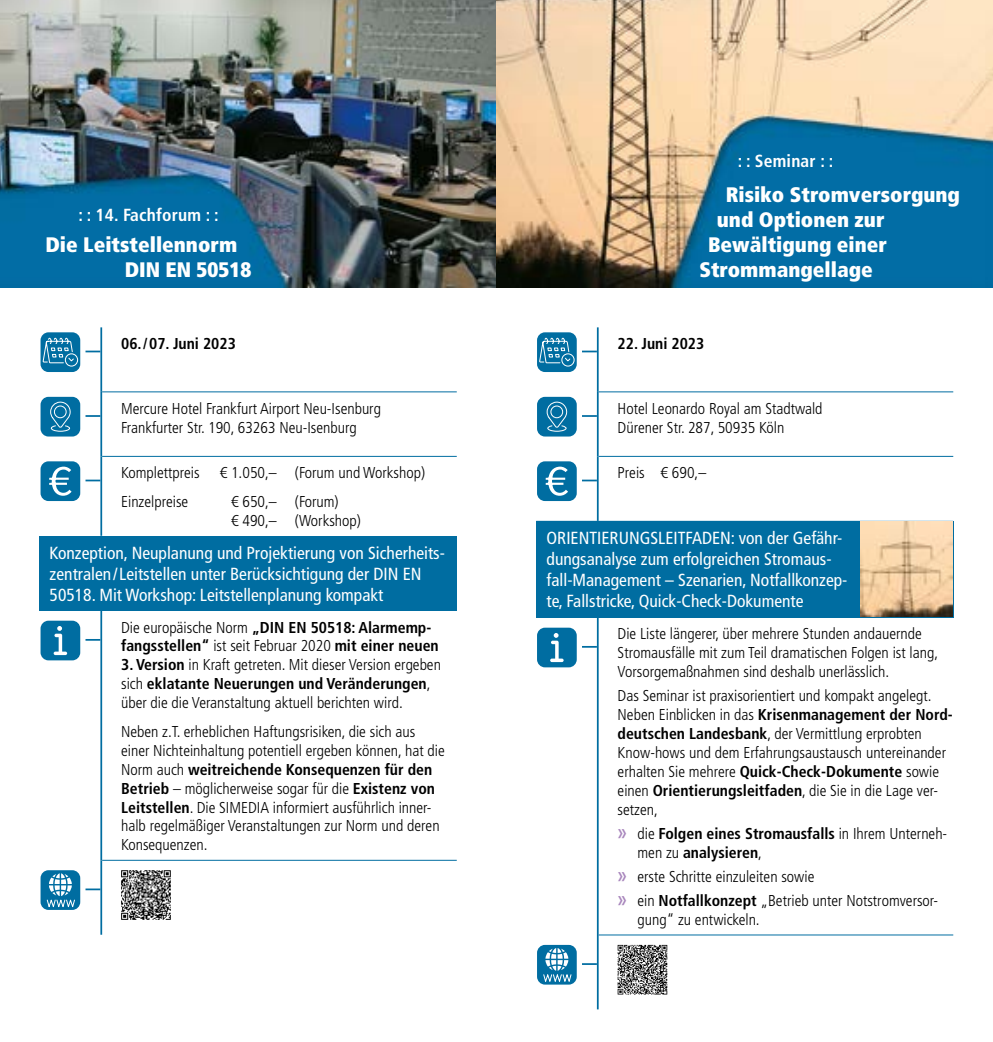
<style>
.page{position:relative;width:993px;height:1042px;background:#fff}
.page>*{position:absolute;margin:0;border:0;box-sizing:border-box;transform-origin:0 0}
.t1{font:900 condensed 21px/25.2px "Frutiger LT Std";color:#fff}
.t2{font:condensed 17.5px/21px "Frutiger LT Std";color:#fff}
.t3{font:700 condensed 17.5px "Frutiger LT Std";letter-spacing:.01em;color:#fff}
.t4{font:300 condensed 15.75px/18.9px "Frutiger LT Std";color:#000}
.t5{font:700 condensed 15.75px/18.9px "Frutiger LT Std";color:#000}
.s1{font-weight:300}
.s2{font-weight:700}
</style>
<div class="page">
<img style="left:0;top:0;width:992px;height:288px">
<div style="left:40px;top:536px;width:416px;height:75px;background:#006da1"></div>
<hr style="left:102px;top:391px;width:354px;height:1px;background:#006da1">
<hr style="left:102px;top:456px;width:354px;height:1px;background:#006da1">
<hr style="left:100px;top:327px;width:2px;height:65px;background:#006da1">
<hr style="left:100px;top:392px;width:2px;height:64px;background:#006da1">
<hr style="left:100px;top:456px;width:2px;height:80px;background:#006da1">
<hr style="left:100px;top:611px;width:2px;height:249px;background:#006da1">
<hr style="left:102px;top:860px;width:354px;height:1px;background:#006da1">
<hr style="left:100px;top:860px;width:2px;height:74px;background:#006da1">
<div style="left:41px;top:332px;width:39px;height:40px;background:#006da1;border-radius:8px"></div>
<svg style="left:42px;top:337px;width:36px;height:35px"></svg>
<svg style="left:85px;top:351px;width:15px;height:1px"></svg>
<div style="left:41px;top:397px;width:39px;height:39px;background:#006da1;border-radius:8px"></div>
<svg style="left:50px;top:401px;width:20px;height:31px"></svg>
<svg style="left:85px;top:415px;width:15px;height:2px"></svg>
<div style="left:41px;top:461px;width:39px;height:40px;background:#006da1;border-radius:8px"></div>
<svg style="left:49px;top:467px;width:23px;height:29px"></svg>
<svg style="left:85px;top:480px;width:15px;height:1px"></svg>
<div style="left:41px;top:621px;width:39px;height:39px;background:#006da1;border-radius:8px"></div>
<svg style="left:54px;top:626px;width:13px;height:29px"></svg>
<svg style="left:85px;top:639px;width:15px;height:2px"></svg>
<div style="left:41px;top:870px;width:39px;height:40px;background:#006da1;border-radius:8px"></div>
<svg style="left:46px;top:873px;width:30px;height:37px"></svg>
<svg style="left:85px;top:888px;width:15px;height:2px"></svg>
<svg style="left:121px;top:870px;width:50px;height:50px;background:#7a7a7a"></svg>
<div style="left:536px;top:521px;width:416px;height:97px;background:#006da1"></div>
<hr style="left:598px;top:391px;width:354px;height:1px;background:#006da1">
<hr style="left:598px;top:456px;width:354px;height:1px;background:#006da1">
<hr style="left:596px;top:327px;width:2px;height:65px;background:#006da1">
<hr style="left:596px;top:392px;width:2px;height:64px;background:#006da1">
<hr style="left:596px;top:456px;width:2px;height:65px;background:#006da1">
<hr style="left:596px;top:618px;width:2px;height:317px;background:#006da1">
<hr style="left:598px;top:934px;width:354px;height:1px;background:#006da1">
<hr style="left:596px;top:935px;width:2px;height:74px;background:#006da1">
<div style="left:537px;top:332px;width:39px;height:40px;background:#006da1;border-radius:8px"></div>
<svg style="left:538px;top:337px;width:37px;height:35px"></svg>
<svg style="left:582px;top:351px;width:14px;height:1px"></svg>
<div style="left:537px;top:397px;width:39px;height:39px;background:#006da1;border-radius:8px"></div>
<svg style="left:546px;top:401px;width:21px;height:31px"></svg>
<svg style="left:582px;top:415px;width:14px;height:2px"></svg>
<div style="left:537px;top:461px;width:39px;height:40px;background:#006da1;border-radius:8px"></div>
<svg style="left:545px;top:467px;width:23px;height:29px"></svg>
<svg style="left:582px;top:480px;width:14px;height:1px"></svg>
<hr style="left:952px;top:522px;width:1px;height:95px;background:#006da1">
<img style="left:860px;top:522px;width:92px;height:95px">
<div style="left:537px;top:628px;width:39px;height:39px;background:#006da1;border-radius:8px"></div>
<svg style="left:550px;top:633px;width:13px;height:29px"></svg>
<svg style="left:582px;top:646px;width:14px;height:2px"></svg>
<div style="left:537px;top:945px;width:39px;height:39px;background:#006da1;border-radius:8px"></div>
<svg style="left:543px;top:948px;width:29px;height:36px"></svg>
<svg style="left:582px;top:963px;width:14px;height:2px"></svg>
<svg style="left:617px;top:945px;width:50px;height:49px;background:#7d7d7d"></svg>
<p class="t3" style="left:79px;top:205px;width:141px">: : 14. Fachforum : :</p>
<h1 class="t1" style="left:125px;top:232px;width:128px;text-indent:-79px">Die Leitstellennorm<br>DIN EN 50518</h1>
<p class="t5" style="left:121px;top:334px;width:116px">06./07. Juni 2023</p>
<p class="t4" style="left:121px;top:399px;width:261px">Mercure Hotel Frankfurt Airport Neu-Isenburg<br>Frankfurter Str. 190, 63263 Neu-Isenburg</p>
<p class="t4" style="left:121px;top:463px;width:80px">Komplettpreis</p>
<p class="t4" style="left:220px;top:463px;width:207px">€ 1.050,– (Forum und Workshop)</p>
<p class="t4" style="left:121px;top:492px;width:69px">Einzelpreise</p>
<p class="t4" style="left:231px;top:492px;width:131px">€ 650,– (Forum)<br>€ 490,– (Workshop)</p>
<p class="t2" style="left:50px;top:542px;width:396px">Konzeption, Neuplanung und Projektierung von Sicherheits&shy;zentralen/Leitstellen unter Berücksichtigung der DIN EN<br>50518. Mit Workshop: Leitstellenplanung kompakt</p>
<p class="t5" style="left:121px;top:617px;width:319px"><span class="s1">Die europäische Norm</span> „DIN EN 50518: Alarmemp&shy;fangsstellen“ <span class="s1">ist seit Februar 2020</span> mit einer neuen</p>
<p class="t4" style="left:121px;top:655px;width:321px"><span class="s2">3. Version</span> in Kraft getreten. Mit dieser Version ergeben sich <span class="s2">eklatante Neuerungen und Veränderungen</span>, über die die Veranstaltung aktuell berichten wird.</p>
<p class="t4" style="left:121px;top:722px;width:325px">Neben z.T. erheblichen Haftungsrisiken, die sich aus einer Nichteinhaltung potentiell ergeben können, hat die Norm auch <span class="s2">weitreichende Konsequenzen für den Betrieb</span> – möglicherweise sogar für die <span class="s2">Existenz von Leitstellen</span>. Die SIMEDIA informiert ausführlich inner&shy;halb regelmäßiger Veranstaltungen zur Norm und deren Konsequenzen.</p>
<p class="t3" style="left:737px;top:150px;width:97px">: : Seminar : :</p>
<h1 class="t1" style="left:725px;top:182px;width:236px">Risiko Stromversorgung</h1>
<h1 class="t1" style="left:716px;top:207px;width:169px">und Optionen zur</h1>
<h1 class="t1" style="left:708px;top:232px;width:180px">Bewältigung einer</h1>
<h1 class="t1" style="left:699px;top:257px;width:175px">Strommangellage</h1>
<p class="t5" style="left:617px;top:334px;width:88px">22. Juni 2023</p>
<p class="t4" style="left:617px;top:399px;width:206px">Hotel Leonardo Royal am Stadtwald<br>Dürener Str. 287, 50935 Köln</p>
<p class="t4" style="left:617px;top:463px;width:90px">Preis € 690,–</p>
<p class="t2" style="left:546px;top:528px;width:302px">ORIENTIERUNGSLEITFADEN: von der Gefähr&shy;dungsanalyse zum erfolgreichen Stromaus&shy;fall-Management – Szenarien, Notfallkonzep&shy;te, Fallstricke, Quick-Check-Dokumente</p>
<p class="t4" style="left:617px;top:625px;width:322px">Die Liste längerer, über mehrere Stunden andauernde<br>Stromausfälle mit zum Teil dramatischen Folgen ist lang,<br>Vorsorgemaßnahmen sind deshalb unerlässlich.</p>
<p class="t4" style="left:617px;top:686px;width:336px">Das Seminar ist praxisorientiert und kompakt angelegt.<br>Neben Einblicken in das <span class="s2">Krisenmanagement der Nord&shy;deutschen Landesbank</span>, der Vermittlung erprobten Know-hows und dem Erfahrungsaustausch untereinander erhalten Sie mehrere <span class="s2">Quick-Check-Dokumente</span> sowie einen <span class="s2">Orientierungsleitfaden</span>, die Sie in die Lage ver&shy;setzen,</p>
<p class="t5" style="left:637px;top:824px;width:311px"><span class="s1">die</span> Folgen eines Stromausfalls <span class="s1">in Ihrem Unterneh&shy;men zu</span> analysieren<span class="s1">,</span></p>
<p class="t4" style="left:637px;top:864px;width:302px;line-height:24.2px">erste Schritte einzuleiten sowie<br>ein <span class="s2">Notfallkonzept</span> „Betrieb unter Notstromversor-</p>
<p class="t4" style="left:637px;top:910px;width:124px">gung“ zu entwickeln.</p>
</div>
